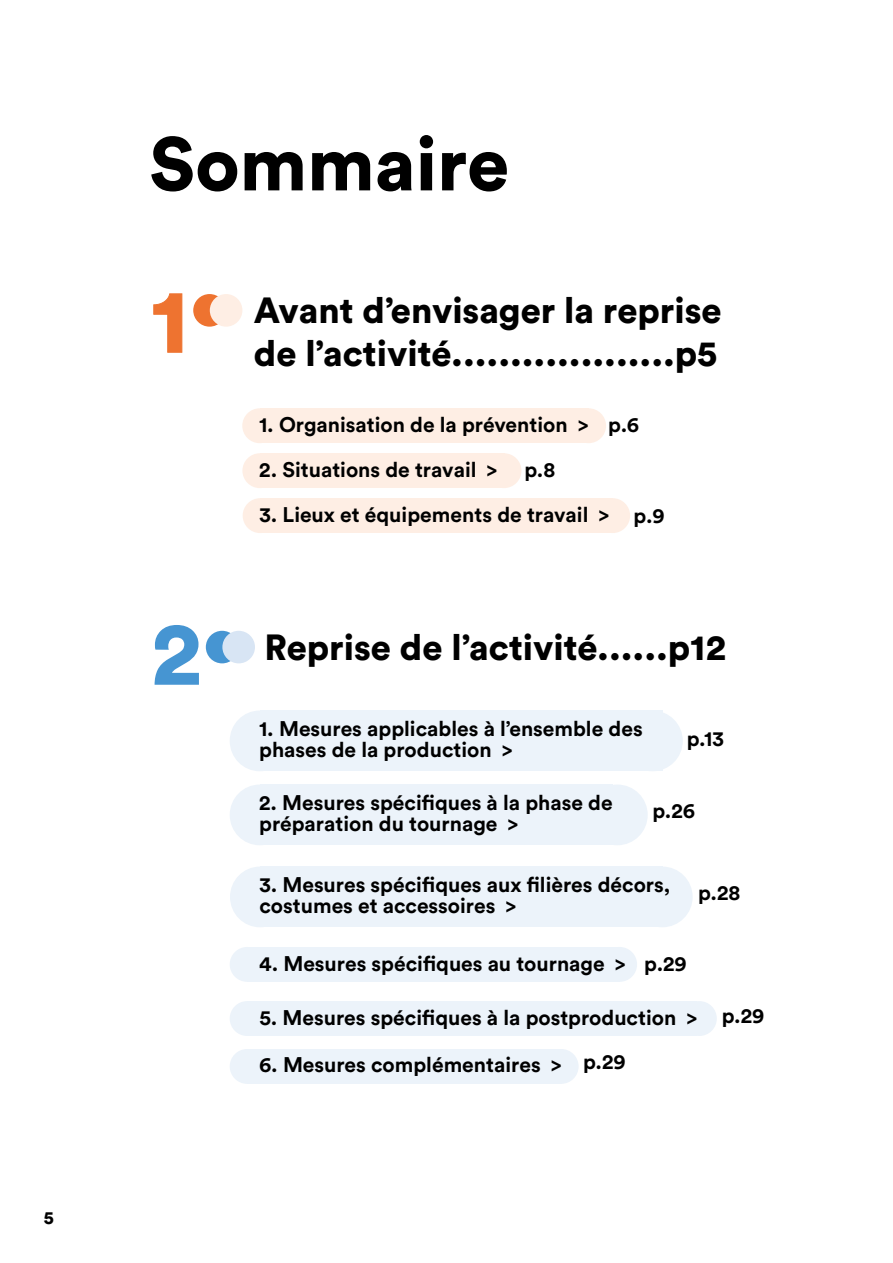
<style>
.page{position:relative;width:893px;height:1263px;background:#fff}
.page>*{position:absolute;margin:0;border:0;box-sizing:border-box;transform-origin:0 0}
.t1{font:900 90px "Circular Std";color:#ee7330}
.t2{font:900 90px "Circular Std";color:#4695d2}
.t3{font:900 75px "Circular Std";color:#000}
.t4{font:900 36px/43.2px "Circular Std";color:#000}
.t5{font:700 21px/21px "Circular Std";color:#000}
.t6{font:900 18px "Circular Std";color:#000}
</style>
<div class="page">
<div style="left:247px;top:947px;width:373px;height:35px;background:#ecf3fa"></div>
<div style="left:260px;top:710px;width:402px;height:61px;background:#ecf3fa"></div>
<div style="left:230px;top:1049px;width:35px;height:35px;background:#ecf3fa;border-radius:50%"></div>
<div style="left:544px;top:1049px;width:35px;height:35px;background:#ecf3fa;border-radius:50%"></div>
<div style="left:247px;top:1049px;width:314px;height:35px;background:#ecf3fa"></div>
<div style="left:230px;top:1001px;width:35px;height:35px;background:#ecf3fa;border-radius:50%"></div>
<div style="left:682px;top:1001px;width:35px;height:35px;background:#ecf3fa;border-radius:50%"></div>
<div style="left:247px;top:1001px;width:449px;height:35px;background:#ecf3fa"></div>
<div style="left:230px;top:947px;width:35px;height:35px;background:#ecf3fa;border-radius:50%"></div>
<div style="left:602px;top:947px;width:35px;height:35px;background:#ecf3fa;border-radius:50%"></div>
<svg style="left:153px;top:293px;width:30px;height:60px"></svg>
<div style="left:242px;top:408px;width:35px;height:35px;background:#feeee4;border-radius:50%"></div>
<div style="left:571px;top:408px;width:35px;height:35px;background:#feeee4;border-radius:50%"></div>
<div style="left:260px;top:408px;width:329px;height:35px;background:#feeee4"></div>
<div style="left:242px;top:453px;width:35px;height:35px;background:#feeee4;border-radius:50%"></div>
<div style="left:487px;top:453px;width:34px;height:35px;background:#feeee4;border-radius:50%"></div>
<div style="left:260px;top:453px;width:244px;height:35px;background:#feeee4"></div>
<div style="left:243px;top:498px;width:35px;height:35px;background:#feeee4;border-radius:50%"></div>
<div style="left:595px;top:498px;width:35px;height:35px;background:#feeee4;border-radius:50%"></div>
<div style="left:260px;top:498px;width:353px;height:35px;background:#feeee4"></div>
<div style="left:230px;top:710px;width:60px;height:61px;background:#ecf3fa;border-radius:50%"></div>
<div style="left:622px;top:710px;width:61px;height:61px;background:#ecf3fa;border-radius:50%"></div>
<div style="left:206px;top:631px;width:32px;height:32px;background:#4695d2;border-radius:50%"></div>
<div style="left:222px;top:631px;width:33px;height:32px;background:#d8e5f4;border-radius:50%"></div>
<div style="left:193px;top:294px;width:33px;height:33px;background:#ee7330;border-radius:50%"></div>
<div style="left:210px;top:294px;width:32px;height:33px;background:#feeee4;border-radius:50%"></div>
<div style="left:230px;top:784px;width:60px;height:61px;background:#ecf3fa;border-radius:50%"></div>
<div style="left:587px;top:784px;width:61px;height:61px;background:#ecf3fa;border-radius:50%"></div>
<div style="left:260px;top:784px;width:352px;height:61px;background:#ecf3fa"></div>
<div style="left:230px;top:866px;width:60px;height:61px;background:#ecf3fa;border-radius:50%"></div>
<div style="left:632px;top:866px;width:61px;height:61px;background:#ecf3fa;border-radius:50%"></div>
<div style="left:260px;top:866px;width:402px;height:61px;background:#ecf3fa"></div>
<p class="t6" style="left:44px;top:1205px;width:12px">5</p>
<h2 class="t3" style="left:149px;top:114px;width:361px">Sommaire</h2>
<h1 class="t1" style="left:151px;top:261px;width:39px">1</h1>
<h3 class="t4" style="left:254px;top:288px;width:469px">Avant d’envisager la reprise de l’activité...................p5</h3>
<p class="t5" style="left:259px;top:414px;width:331px">1. Organisation de la prévention &gt;</p>
<p class="t5" style="left:259px;top:459px;width:240px">2. Situations de travail &gt;</p>
<p class="t5" style="left:260px;top:504px;width:351px">3. Lieux et équipements de travail &gt;</p>
<p class="t5" style="left:608px;top:414px;width:32px">p.6</p>
<p class="t5" style="left:524px;top:459px;width:32px">p.8</p>
<p class="t5" style="left:634px;top:505px;width:32px">p.9</p>
<h1 class="t2" style="left:152px;top:593px;width:51px">2</h1>
<h3 class="t4" style="left:264px;top:625px;width:463px">Reprise de l’activité......p12</h3>
<p class="t5" style="left:259px;top:717px;width:385px">1. Mesures applicables à l’ensemble des phases de la production &gt;</p>
<p class="t5" style="left:259px;top:791px;width:355px">2. Mesures spécifiques à la phase de préparation du tournage &gt;</p>
<p class="t5" style="left:687px;top:728px;width:39px">p.13</p>
<p class="t5" style="left:652px;top:799px;width:44px">p.26</p>
<p class="t5" style="left:259px;top:873px;width:413px">3. Mesures spécifiques aux filières décors, costumes et accessoires &gt;</p>
<p class="t5" style="left:698px;top:881px;width:44px">p.28</p>
<p class="t5" style="left:259px;top:952px;width:368px">4. Mesures spécifiques au tournage &gt;</p>
<p class="t5" style="left:259px;top:1007px;width:439px">5. Mesures spécifiques à la postproduction &gt;</p>
<p class="t5" style="left:259px;top:1054px;width:304px">6. Mesures complémentaires &gt;</p>
<p class="t5" style="left:644px;top:952px;width:44px">p.29</p>
<p class="t5" style="left:583px;top:1051px;width:44px">p.29</p>
<p class="t5" style="left:722px;top:1004px;width:44px">p.29</p>
</div>
